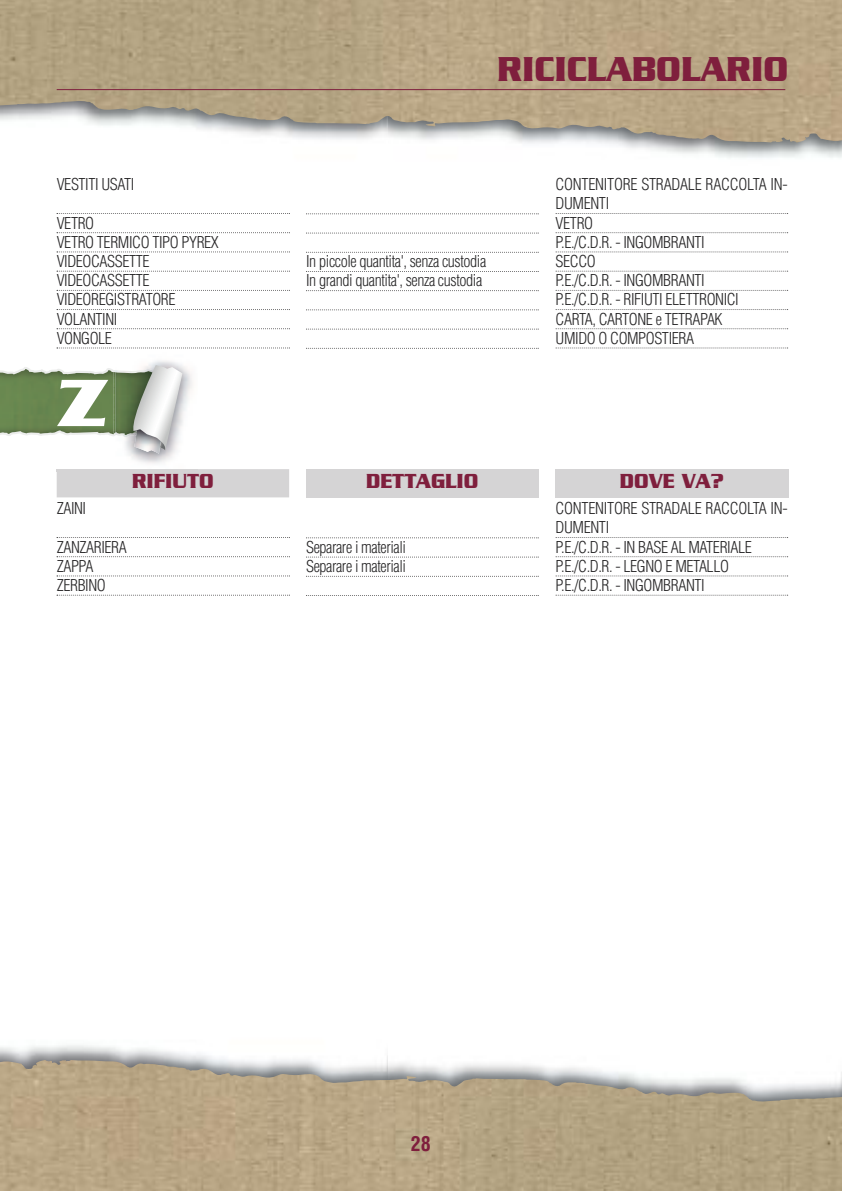
<style>
.page{position:relative;width:842px;height:1191px;background:#fff}
.page>*{position:absolute;margin:0;border:0;box-sizing:border-box;transform-origin:0 0}
.t1{font:700 72.2px "Serpentine";color:#fff;scale:1.05 1}
.t2{font:700 37.4px "Serpentine";color:#7f1f3d;scale:.85 1}
.t3{font:700 22px "Serpentine";color:#7f1f3d;scale:.85 1}
.t4{font:700 condensed 20px "Helvetica";color:#7f1f3d}
.t5{font:300 condensed 16px/19.2px "Helvetica";letter-spacing:-.025em;color:#272627}
</style>
<div class="page">
<img style="left:0;top:1045px;width:842px;height:146px">
<img style="left:55px;top:1060px;width:787px;height:42px">
<img style="left:0;top:0;width:842px;height:349px">
<img style="left:0;top:100px;width:783px;height:42px">
<svg style="left:57px;top:537px;width:233px;height:1px"></svg>
<svg style="left:57px;top:556px;width:233px;height:1px"></svg>
<svg style="left:57px;top:575px;width:233px;height:1px"></svg>
<svg style="left:57px;top:594px;width:233px;height:1px"></svg>
<svg style="left:306px;top:537px;width:233px;height:1px"></svg>
<svg style="left:306px;top:556px;width:233px;height:1px"></svg>
<svg style="left:306px;top:576px;width:233px;height:1px"></svg>
<svg style="left:306px;top:595px;width:233px;height:1px"></svg>
<svg style="left:556px;top:537px;width:232px;height:1px"></svg>
<svg style="left:556px;top:556px;width:232px;height:1px"></svg>
<svg style="left:556px;top:575px;width:232px;height:1px"></svg>
<svg style="left:556px;top:594px;width:232px;height:1px"></svg>
<svg style="left:57px;top:213px;width:233px;height:1px"></svg>
<svg style="left:57px;top:232px;width:233px;height:1px"></svg>
<svg style="left:57px;top:251px;width:233px;height:1px"></svg>
<svg style="left:57px;top:271px;width:233px;height:1px"></svg>
<svg style="left:57px;top:290px;width:233px;height:1px"></svg>
<svg style="left:57px;top:309px;width:233px;height:1px"></svg>
<svg style="left:57px;top:328px;width:233px;height:1px"></svg>
<svg style="left:57px;top:347px;width:233px;height:1px"></svg>
<svg style="left:306px;top:213px;width:233px;height:1px"></svg>
<svg style="left:306px;top:232px;width:233px;height:1px"></svg>
<svg style="left:306px;top:252px;width:233px;height:1px"></svg>
<svg style="left:306px;top:271px;width:233px;height:1px"></svg>
<svg style="left:306px;top:290px;width:233px;height:1px"></svg>
<svg style="left:306px;top:309px;width:233px;height:1px"></svg>
<svg style="left:306px;top:328px;width:233px;height:1px"></svg>
<svg style="left:306px;top:348px;width:233px;height:1px"></svg>
<svg style="left:556px;top:213px;width:232px;height:1px"></svg>
<svg style="left:556px;top:232px;width:232px;height:1px"></svg>
<svg style="left:556px;top:251px;width:232px;height:1px"></svg>
<svg style="left:556px;top:271px;width:232px;height:1px"></svg>
<svg style="left:556px;top:290px;width:232px;height:1px"></svg>
<svg style="left:556px;top:309px;width:232px;height:1px"></svg>
<svg style="left:556px;top:328px;width:232px;height:1px"></svg>
<svg style="left:556px;top:347px;width:232px;height:1px"></svg>
<svg style="left:0;top:367px;width:115px;height:69px;background:#799264"></svg>
<img style="left:115px;top:361px;width:78px;height:103px">
<img style="left:115px;top:435px;width:15px;height:2px">
<img style="left:115px;top:432px;width:15px;height:3px">
<img style="left:134px;top:450px;width:27px;height:4px">
<svg style="left:130px;top:365px;width:52px;height:85px"></svg>
<hr style="left:57px;top:89px;width:728px;height:1px;background:#7f1f3d">
<p class="t5" style="left:57px;top:175px;width:79px">VESTITI USATI</p>
<p class="t5" style="left:57px;top:213px;width:164px">VETRO<br>VETRO TERMICO TIPO PYREX<br>VIDEOCASSETTE<br>VIDEOCASSETTE<br>VIDEOREGISTRATORE<br>VOLANTINI<br>VONGOLE</p>
<h1 class="t1" style="left:57px;top:380px;width:51px">Z</h1>
<h2 class="t2" style="left:497px;top:57px;width:344px">RICICLABOLARIO</h2>
<p class="t5" style="left:306px;top:252px;width:182px">In piccole quantita', senza custodia<br>In grandi quantita', senza custodia</p>
<p class="t5" style="left:556px;top:175px;width:234px">CONTENITORE STRADALE RACCOLTA IN-<br>DUMENTI<br>VETRO<br>P.E./C.D.R. - INGOMBRANTI<br>SECCO<br>P.E./C.D.R. - INGOMBRANTI<br>P.E./C.D.R. - RIFIUTI ELETTRONICI<br>CARTA, CARTONE e TETRAPAK<br>UMIDO O COMPOSTIERA</p>
<h3 class="t3" style="left:132px;top:474px;width:98px">RIFIUTO</h3>
<h3 class="t3" style="left:366px;top:474px;width:133px">DETTAGLIO</h3>
<h3 class="t3" style="left:620px;top:474px;width:124px">DOVE VA?</h3>
<p class="t5" style="left:57px;top:499px;width:31px">ZAINI</p>
<p class="t5" style="left:57px;top:537px;width:72px">ZANZARIERA<br>ZAPPA<br>ZERBINO</p>
<p class="t5" style="left:306px;top:537px;width:101px">Separare i materiali<br>Separare i materiali</p>
<p class="t5" style="left:556px;top:499px;width:234px">CONTENITORE STRADALE RACCOLTA IN-<br>DUMENTI<br>P.E./C.D.R. - IN BASE AL MATERIALE<br>P.E./C.D.R. - LEGNO E METALLO<br>P.E./C.D.R. - INGOMBRANTI</p>
<p class="t4" style="left:411px;top:1132px;width:21px">28</p>
</div>
